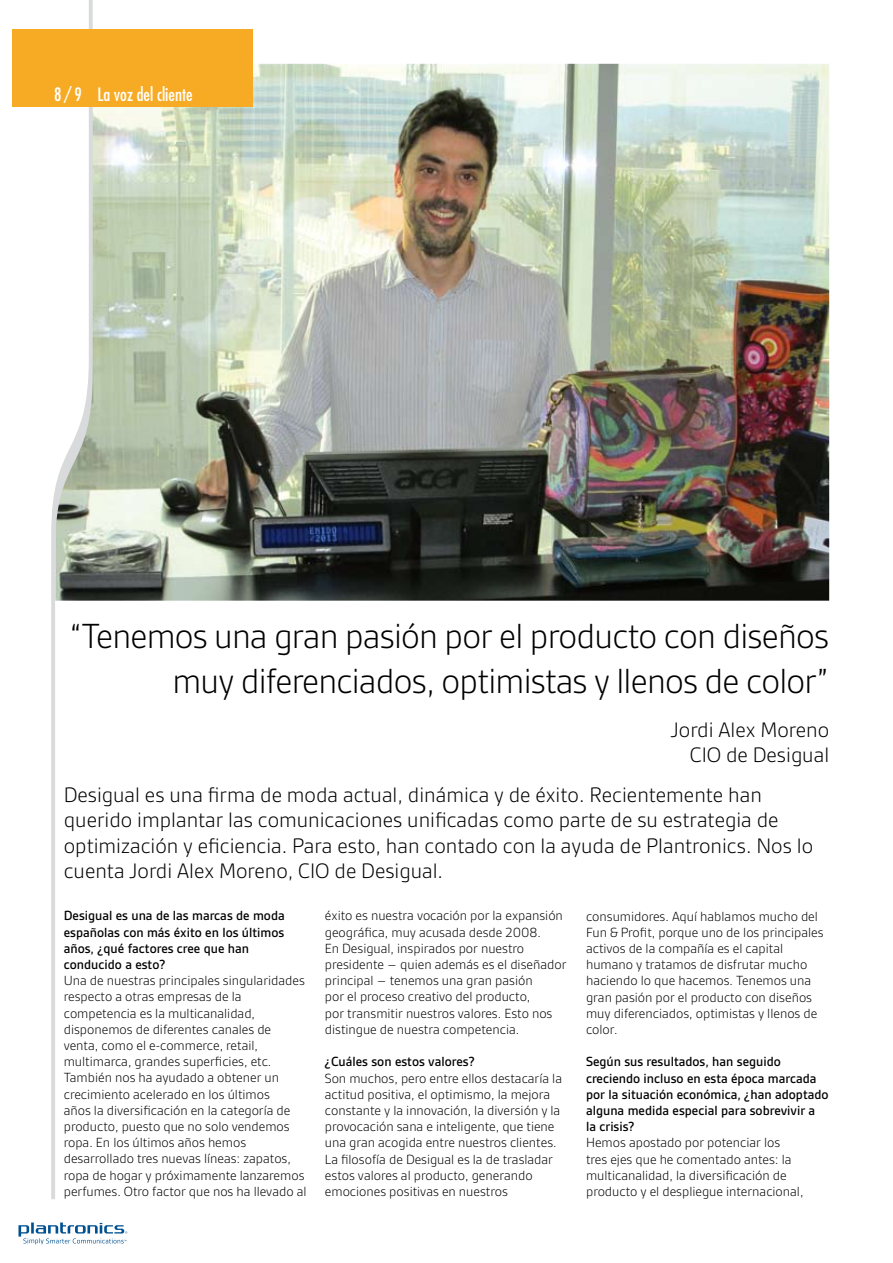
<style>
.page{position:relative;width:893px;height:1263px;background:#fff}
.page>*{position:absolute;margin:0;border:0;box-sizing:border-box;transform-origin:0 0}
.t1{font:300 37.5px/45px "Gesta";letter-spacing:-.02em;color:#000;text-align:right}
.t2{font:300 22.5px/25.5px "Gesta";color:#000}
.t3{font:condensed 18px "Futura Std";color:#fff}
.t4{font:300 14.25px/16.2px "Gesta";color:#000}
.t5{font:500 14.25px/16.2px "Gesta";color:#000}
</style>
<div class="page">
<svg style="left:18px;top:1222px;width:109px;height:22px"></svg>
<img style="left:93px;top:64px;width:736px;height:537px">
<svg style="left:51px;top:0;width:42px;height:1199px"></svg>
<div style="left:13px;top:30px;width:77px;height:77px;background:#f7ab24"></div>
<div style="left:90px;top:30px;width:162px;height:77px;background:#f7ab24"></div>
<p class="t3" style="left:54px;top:83px;width:140px">8 / 9 La voz del cliente</p>
<p class="t3" style="left:134px;top:83px;width:97px">La voz del cliente</p>
<h1 class="t1" style="left:69px;top:614px;width:761px">“Tenemos una gran pasión por el producto con diseños muy diferenciados, optimistas y llenos de color”</h1>
<h2 class="t2" style="left:671px;top:717px;width:160px;text-align:right">Jordi Alex Moreno<br>CIO de Desigual</h2>
<p class="t2" style="left:64px;top:782px;width:751px">Desigual es una firma de moda actual, dinámica y de éxito. Recientemente han querido implantar las comunicaciones unificadas como parte de su estrategia de optimización y eficiencia. Para esto, han contado con la ayuda de Plantronics. Nos lo cuenta Jordi Alex Moreno, CIO de Desigual.</p>
<p class="t5" style="left:64px;top:908px;width:223px">Desigual es una de las marcas de moda españolas con más éxito en los últimos años, ¿qué factores cree que han conducido a esto?</p>
<p class="t4" style="left:64px;top:973px;width:244px">Una de nuestras principales singularidades respecto a otras empresas de la competencia es la multicanalidad, disponemos de diferentes canales de venta, como el e-commerce, retail, multimarca, grandes superficies, etc.<br>También nos ha ayudado a obtener un crecimiento acelerado en los últimos<br>años la diversificación en la categoría de producto, puesto que no solo vendemos ropa. En los últimos años hemos desarrollado tres nuevas líneas: zapatos, ropa de hogar y próximamente lanzaremos perfumes. Otro factor que nos ha llevado al</p>
<p class="t4" style="left:325px;top:908px;width:243px">éxito es nuestra vocación por la expansión geográfica, muy acusada desde 2008.<br>En Desigual, inspirados por nuestro presidente – quien además es el diseñador principal – tenemos una gran pasión<br>por el proceso creativo del producto,<br>por transmitir nuestros valores. Esto nos distingue de nuestra competencia.</p>
<p class="t5" style="left:325px;top:1054px;width:151px">¿Cuáles son estos valores?</p>
<p class="t4" style="left:325px;top:1070px;width:239px">Son muchos, pero entre ellos destacaría la actitud positiva, el optimismo, la mejora constante y la innovación, la diversión y la provocación sana e inteligente, que tiene una gran acogida entre nuestros clientes.<br>La filosofía de Desigual es la de trasladar estos valores al producto, generando emociones positivas en nuestros</p>
<p class="t4" style="left:586px;top:908px;width:239px">consumidores. Aquí hablamos mucho del Fun &amp; Profit, porque uno de los principales activos de la compañía es el capital humano y tratamos de disfrutar mucho haciendo lo que hacemos. Tenemos una gran pasión por el producto con diseños muy diferenciados, optimistas y llenos de color.</p>
<p class="t5" style="left:586px;top:1054px;width:244px">Según sus resultados, han seguido creciendo incluso en esta época marcada por la situación económica, ¿han adoptado alguna medida especial para sobrevivir a la crisis?</p>
<p class="t4" style="left:586px;top:1135px;width:219px">Hemos apostado por potenciar los tres ejes que he comentado antes: la multicanalidad, la diversificación de producto y el despliegue internacional,</p>
</div>
